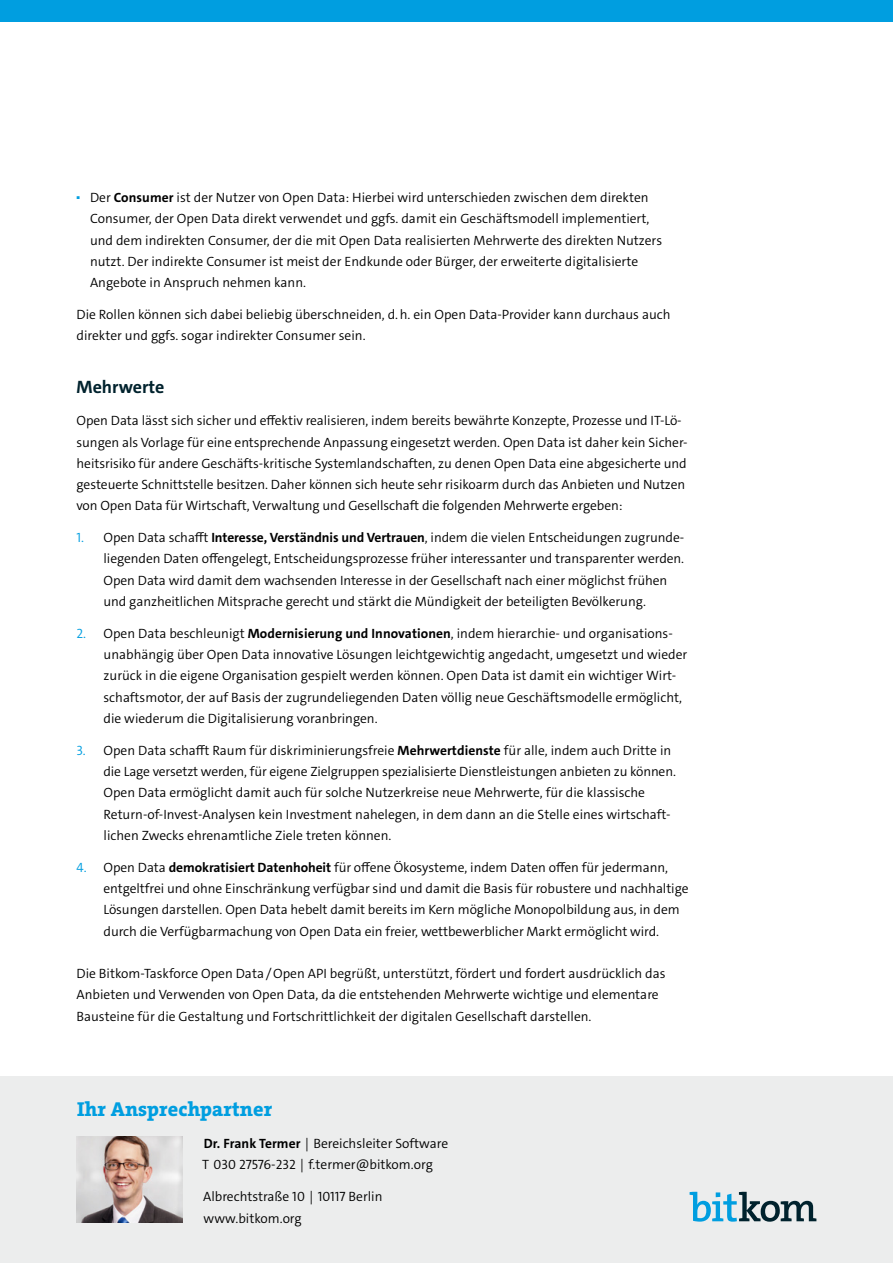
<style>
.page{position:relative;width:893px;height:1263px;background:#fff}
.page>*{position:absolute;margin:0;border:0;box-sizing:border-box;transform-origin:0 0}
.t1{font:20.25px "The Serif HP8 Ex Bld";letter-spacing:.005em;color:#009ee0}
.t2{font:700 18px "The Sans C4 s";color:#00222d}
.t3{font:300 13.5px/21.3px "The Sans C4 s";letter-spacing:-.005em;color:#000}
.t4{font:300 4.2px "The Sans C4 s";color:#009ee0}
.s1{font-weight:700}
.s2{color:#009ee0}
</style>
<div class="page">
<div style="left:0;top:0;width:893px;height:21px;background:#009ee0"></div>
<div style="left:0;top:1077px;width:893px;height:186px;background:#eceded"></div>
<img style="left:77px;top:1136px;width:105px;height:86px">
<svg style="left:690px;top:1192px;width:126px;height:30px"></svg>
<p class="t4" style="left:77px;top:195px;width:5px">◼</p>
<p class="t3" style="left:90px;top:187px;width:574px">Der <span class="s1">Consumer</span> ist der Nutzer von Open Data: Hierbei wird unterschieden zwischen dem direkten Consumer, der Open Data direkt verwendet und ggfs. damit ein Geschäftsmodell implementiert, und dem indirekten Consumer, der die mit Open Data realisierten Mehrwerte des direkten Nutzers nutzt. Der indirekte Consumer ist meist der Endkunde oder Bürger, der erweiterte digitalisierte Angebote in Anspruch nehmen kann.</p>
<p class="t3" style="left:77px;top:304px;width:595px">Die Rollen können sich dabei beliebig überschneiden, d.h. ein Open Data-Provider kann durchaus auch direkter und ggfs. sogar indirekter Consumer sein.</p>
<h2 class="t2" style="left:77px;top:376px;width:90px">Mehrwerte</h2>
<p class="t3" style="left:77px;top:410px;width:613px">Open Data lässt sich sicher und effektiv realisieren, indem bereits bewährte Konzepte, Prozesse und IT-Lö&shy;sungen als Vorlage für eine entsprechende Anpassung eingesetzt werden. Open Data ist daher kein Sicher&shy;heitsrisiko für andere Geschäfts-kritische Systemlandschaften, zu denen Open Data eine abgesicherte und gesteuerte Schnittstelle besitzen. Daher können sich heute sehr risikoarm durch das Anbieten und Nutzen von Open Data für Wirtschaft, Verwaltung und Gesellschaft die folgenden Mehrwerte ergeben:</p>
<p class="t3" style="left:104px;top:527px;width:582px;text-indent:-27px"><span class="s2">1.</span> Open Data schafft <span class="s1">Interesse, Verständnis und Vertrauen</span>, indem die vielen Entscheidungen zugrunde&shy;liegenden Daten offengelegt, Entscheidungsprozesse früher interessanter und transparenter werden.<br>Open Data wird damit dem wachsenden Interesse in der Gesellschaft nach einer möglichst frühen und ganzheitlichen Mitsprache gerecht und stärkt die Mündigkeit der beteiligten Bevölkerung.</p>
<p class="t3" style="left:104px;top:623px;width:585px;text-indent:-27px"><span class="s2">2.</span> Open Data beschleunigt <span class="s1">Modernisierung und Innovationen</span>, indem hierarchie- und organisations&shy;unabhängig über Open Data innovative Lösungen leichtgewichtig angedacht, umgesetzt und wieder zurück in die eigene Organisation gespielt werden können. Open Data ist damit ein wichtiger Wirt&shy;schaftsmotor, der auf Basis der zugrundeliegenden Daten völlig neue Geschäftsmodelle ermöglicht, die wiederum die Digitalisierung voranbringen.</p>
<p class="t3" style="left:104px;top:740px;width:574px;text-indent:-27px"><span class="s2">3.</span> Open Data schafft Raum für diskriminierungsfreie <span class="s1">Mehrwertdienste</span> für alle, indem auch Dritte in die Lage versetzt werden, für eigene Zielgruppen spezialisierte Dienstleistungen anbieten zu können.<br>Open Data ermöglicht damit auch für solche Nutzerkreise neue Mehrwerte, für die klassische Return-of-Invest-Analysen kein Investment nahelegen, in dem dann an die Stelle eines wirtschaft&shy;lichen Zwecks ehrenamtliche Ziele treten können.</p>
<p class="t3" style="left:104px;top:857px;width:586px;text-indent:-27px"><span class="s2">4.</span> Open Data <span class="s1">demokratisiert Datenhoheit</span> für offene Ökosysteme, indem Daten offen für jedermann, entgeltfrei und ohne Einschränkung verfügbar sind und damit die Basis für robustere und nachhaltige Lösungen darstellen. Open Data hebelt damit bereits im Kern mögliche Monopolbildung aus, in dem durch die Verfügbarmachung von Open Data ein freier, wettbewerblicher Markt ermöglicht wird.</p>
<p class="t3" style="left:77px;top:963px;width:590px">Die Bitkom-Taskforce Open Data/Open API begrüßt, unterstützt, fördert und fordert ausdrücklich das<br>Anbieten und Verwenden von Open Data, da die entstehenden Mehrwerte wichtige und elementare<br>Bausteine für die Gestaltung und Fortschrittlichkeit der digitalen Gesellschaft darstellen.</p>
<h1 class="t1" style="left:77px;top:1096px;width:196px">Ihr Ansprechpartner</h1>
<p class="t3" style="left:202px;top:1133px;width:248px"><span class="s1">Dr. Frank Termer</span> | Bereichsleiter Software<br>T 030 27576-232 | f.termer@bitkom.org</p>
<p class="t3" style="left:203px;top:1186px;width:181px">Albrechtstraße 10 | 10117 Berlin www.bitkom.org</p>
</div>
